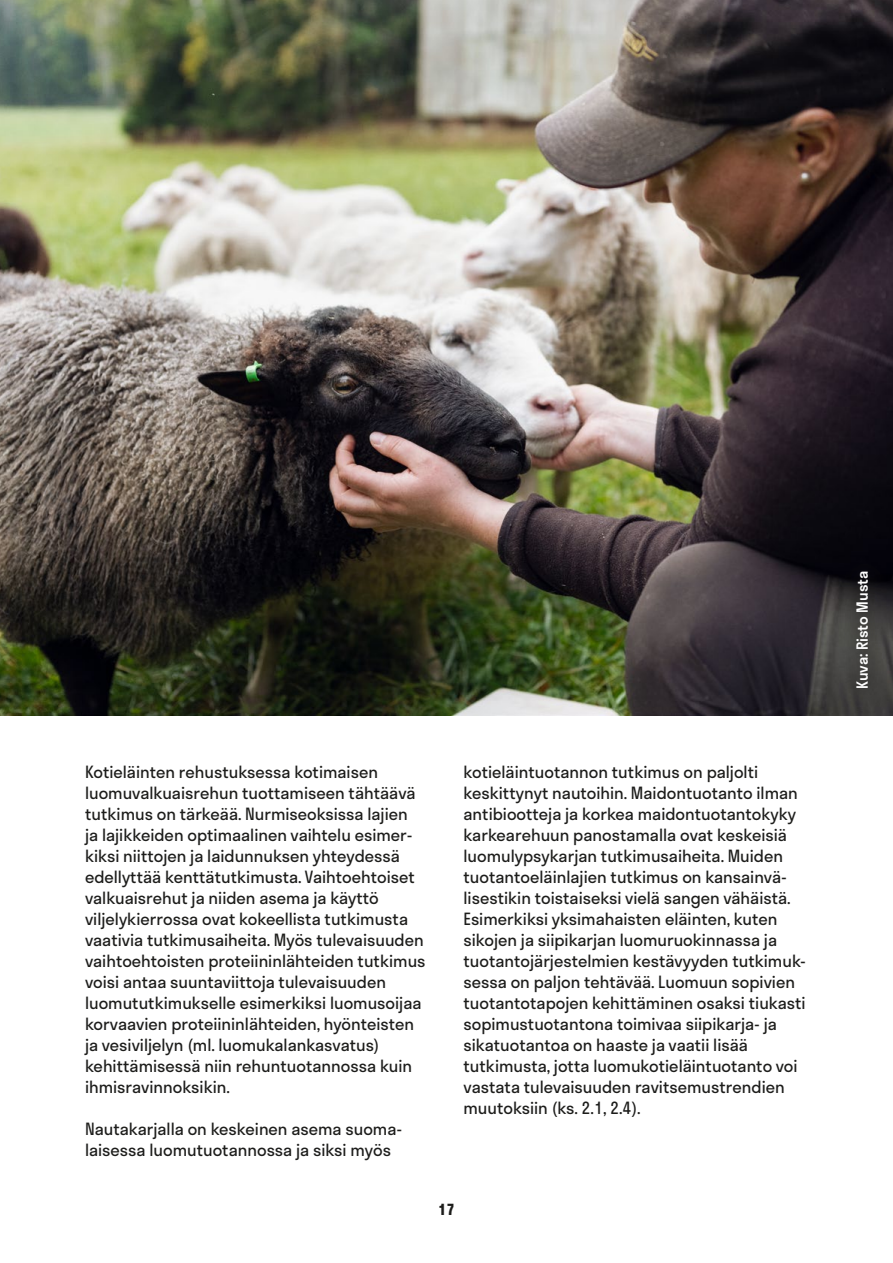
<style>
.page{position:relative;width:893px;height:1263px;background:#fff}
.page>*{position:absolute;margin:0;border:0;box-sizing:border-box;transform-origin:0 0}
.leipis{font:16.5px/21px "Stratos";color:#1d1d1b}
.t1{font:500 15px "Stratos";color:#fff}
.t2{font:700 15px "Stratos";color:#1d1d1b}
</style>
<div class="page">
<img style="left:0;top:0;width:893px;height:715px">
<svg style="left:830px;top:545px;width:63px;height:169px;background:#2e2c2e"></svg>
<svg style="left:838px;top:553px;width:50px;height:154px;background:#333232"></svg>
<p class="leipis" style="left:85px;top:761px;width:342px">Kotieläinten rehustuksessa kotimaisen luomuvalkuaisrehun tuottamiseen tähtäävä tutkimus on tärkeää. Nurmiseoksissa lajien<br>ja lajikkeiden optimaalinen vaihtelu esimer&shy;kiksi niittojen ja laidunnuksen yhteydessä edellyttää kenttätutkimusta. Vaihtoehtoiset valkuaisrehut ja niiden asema ja käyttö viljelykierrossa ovat kokeellista tutkimusta vaativia tutkimusaiheita. Myös tulevaisuuden vaihtoehtoisten proteiininlähteiden tutkimus voisi antaa suuntaviittoja tulevaisuuden luomututkimukselle esimerkiksi luomusoijaa korvaavien proteiininlähteiden, hyönteisten ja vesiviljelyn (ml. luomukalankasvatus) kehittämisessä niin rehuntuotannossa kuin ihmisravinnoksikin.</p>
<p class="leipis" style="left:85px;top:1118px;width:319px">Nautakarjalla on keskeinen asema suoma&shy;laisessa luomutuotannossa ja siksi myös</p>
<p class="leipis" style="left:463px;top:761px;width:344px">kotieläintuotannon tutkimus on paljolti keskittynyt nautoihin. Maidontuotanto ilman antibiootteja ja korkea maidontuotantokyky karkearehuun panostamalla ovat keskeisiä luomulypsykarjan tutkimusaiheita. Muiden tuotantoeläinlajien tutkimus on kansainvä&shy;lisestikin toistaiseksi vielä sangen vähäistä.<br>Esimerkiksi yksimahaisten eläinten, kuten sikojen ja siipikarjan luomuruokinnassa ja tuotantojärjestelmien kestävyyden tutkimuk&shy;sessa on paljon tehtävää. Luomuun sopivien tuotantotapojen kehittäminen osaksi tiukasti sopimustuotantona toimivaa siipikarja- ja sikatuotantoa on haaste ja vaatii lisää tutkimusta, jotta luomukotieläintuotanto voi vastata tulevaisuuden ravitsemustrendien muutoksiin (ks. 2.1, 2.4).</p>
<p class="t2" style="left:438px;top:1198px;width:18px">17</p>
<p class="t1" style="left:850px;top:689px;width:120px;rotate:-90deg">Kuva: Risto Musta</p>
</div>
